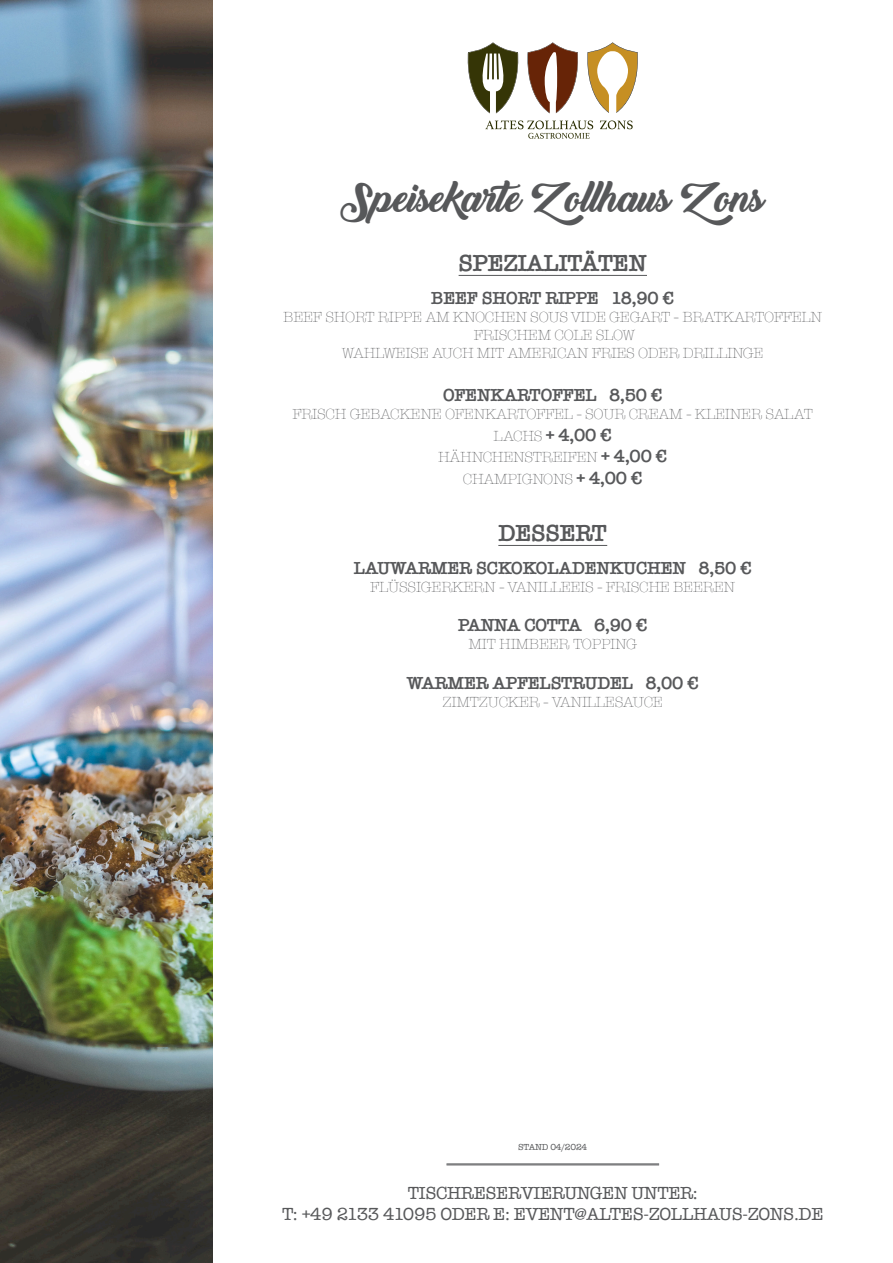
<style>
.page{position:relative;width:893px;height:1263px;background:#fff}
.page>*{position:absolute;margin:0;border:0;box-sizing:border-box;transform-origin:0 0}
.t1{font:39px "Backto Black Bold Demo";color:#57585a}
.t2{font:600 24px "American Typewriter";letter-spacing:-.02em;color:#57585a}
.t3{font:600 18px "American Typewriter";letter-spacing:-.02em;color:#57585a}
.t4{font:18px/21.6px "American Typewriter";letter-spacing:-.02em;color:#57585a;text-align:center}
.t5{font:300 15px/18px "American Typewriter";letter-spacing:-.02em;color:#57585a;text-align:center}
.t6{font:9px "American Typewriter";letter-spacing:-.02em;color:#57585a}
.s1{font-weight:300;font-size:15px}
.s2{font-weight:600;font-size:18px}
</style>
<div class="page">
<svg style="left:600px;top:120px;width:33px;height:9px"></svg>
<svg style="left:485px;top:120px;width:108px;height:19px"></svg>
<svg style="left:467px;top:43px;width:171px;height:70px"></svg>
<hr style="left:459px;top:275px;width:188px;height:1px;background:#57585a">
<hr style="left:498px;top:545px;width:109px;height:1px;background:#57585a">
<hr style="left:446px;top:1164px;width:213px;height:1px;background:#57585a">
<hr style="left:446px;top:1165px;width:213px;height:1px;background:#57585a">
<img style="left:0;top:0;width:213px;height:1263px">
<h1 class="t1" style="left:341px;top:176px;width:425px">Speisekarte Zollhaus Zons</h1>
<h2 class="t2" style="left:459px;top:245px;width:190px">SPEZIALITÄTEN</h2>
<p class="t3" style="left:431px;top:284px;width:245px">BEEF SHORT RIPPE 18,90 €</p>
<p class="t5" style="left:283px;top:307px;width:541px">BEEF SHORT RIPPE AM KNOCHEN SOUS VIDE GEGART - BRATKARTOFFELN<br>FRISCHEM COLE SLOW<br>WAHLWEISE AUCH MIT AMERICAN FRIES ODER DRILLINGE</p>
<p class="t3" style="left:443px;top:381px;width:221px">OFENKARTOFFEL 8,50 €</p>
<p class="t5" style="left:292px;top:405px;width:522px">FRISCH GEBACKENE OFENKARTOFFEL - SOUR CREAM - KLEINER SALAT</p>
<p class="t3" style="left:494px;top:421px;width:120px"><span class="s1">LACHS</span> + 4,00 €</p>
<p class="t5" style="left:438px;top:446px;width:231px;line-height:21.6px">HÄHNCHENSTREIFEN <span class="s2">+ 4,00 €<br></span>CHAMPIGNONS <span class="s2">+ 4,00 €</span></p>
<h2 class="t2" style="left:498px;top:515px;width:110px">DESSERT</h2>
<p class="t3" style="left:354px;top:554px;width:400px">LAUWARMER SCKOKOLADENKUCHEN 8,50 €</p>
<p class="t5" style="left:370px;top:577px;width:366px">FLÜSSIGERKERN - VANILLEEIS - FRISCHE BEEREN</p>
<p class="t3" style="left:458px;top:612px;width:191px">PANNA COTTA 6,90 €</p>
<p class="t5" style="left:469px;top:635px;width:170px">MIT HIMBEER TOPPING</p>
<p class="t3" style="left:407px;top:669px;width:294px">WARMER APFELSTRUDEL 8,00 €</p>
<p class="t5" style="left:443px;top:693px;width:222px">ZIMTZUCKER - VANILLESAUCE</p>
<p class="t6" style="left:518px;top:1140px;width:7px">STAND</p>
<p class="t6" style="left:550px;top:1140px;width:38px">04/2024</p>
<p class="t4" style="left:282px;top:1181px;width:543px">TISCHRESERVIERUNGEN UNTER:<br>T: +49 2133 41095 ODER E: EVENT@ALTES-ZOLLHAUS-ZONS.DE</p>
</div>
